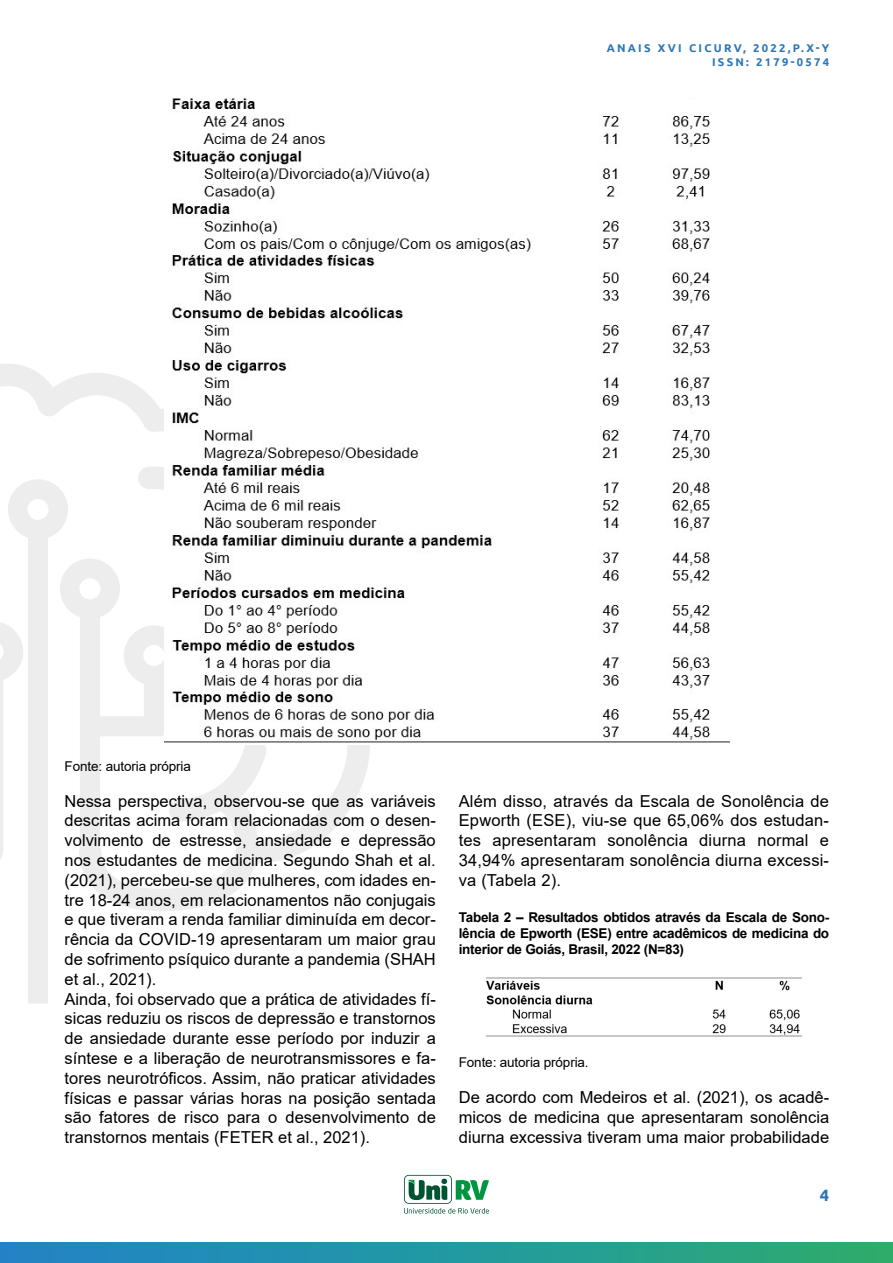
<style>
.page{position:relative;width:893px;height:1263px;background:#fff}
.page>*{position:absolute;margin:0;border:0;box-sizing:border-box;transform-origin:0 0}
.t1{font:16.5px/19.8px "Arial";color:#000;text-align:justify}
.t2{font:700 16.5px "Ubuntu";color:#2e75b6}
.t3{font:700 13.5px/16.2px "Arial";letter-spacing:-.02em;color:#000;text-align:justify}
.t4{font:13.5px "Arial";letter-spacing:-.01em;color:#000}
.t5{font:700 11.25px/13.5px "Ubuntu";letter-spacing:.2em;color:#2e75b6;text-align:right}
</style>
<div class="page">
<div style="left:0;top:1242px;width:893px;height:21px;background:linear-gradient(to right,#1f83cd,#2bad70)"></div>
<div style="left:28px;top:911px;width:20px;height:92px;background:#ededed"></div>
<svg style="left:0;top:364px;width:370px;height:547px"></svg>
<svg style="left:138px;top:464px;width:27px;height:78px"></svg>
<svg style="left:404px;top:1175px;width:85px;height:38px"></svg>
<img style="left:486px;top:977px;width:316px;height:60px">
<img style="left:165px;top:98px;width:564px;height:646px">
<p class="t5" style="left:607px;top:41px;width:224px">ANAIS XVI CICURV, 2022,P.X-Y<br>ISSN: 2179-0574</p>
<p class="t4" style="left:65px;top:757px;width:128px">Fonte: autoria própria</p>
<p class="t1" style="left:65px;top:791px;width:373px;text-align:left">Nessa perspectiva, observou-se que as variáveis descritas acima foram relacionadas com o desen&shy;volvimento de estresse, ansiedade e depressão nos estudantes de medicina. Segundo Shah et al. (2021), percebeu-se que mulheres, com idades en&shy;tre 18-24 anos, em relacionamentos não conjugais e que tiveram a renda familiar diminuída em decor&shy;rência da COVID-19 apresentaram um maior grau de sofrimento psíquico durante a pandemia (SHAH et al., 2021).<br>Ainda, foi observado que a prática de atividades fí&shy;sicas reduziu os riscos de depressão e transtornos de ansiedade durante esse período por induzir a síntese e a liberação de neurotransmissores e fa&shy;tores neurotróficos. Assim, não praticar atividades físicas e passar várias horas na posição sentada são fatores de risco para o desenvolvimento de transtornos mentais (FETER et al., 2021).</p>
<p class="t1" style="left:459px;top:791px;width:372px">Além disso, através da Escala de Sonolência de Epworth (ESE), viu-se que 65,06% dos estudan&shy;tes apresentaram sonolência diurna normal e 34,94% apresentaram sonolência diurna excessi&shy;va (Tabela 2).</p>
<p class="t3" style="left:459px;top:909px;width:372px">Tabela 2 – Resultados obtidos através da Escala de Sono&shy;lência de Epworth (ESE) entre acadêmicos de medicina do interior de Goiás, Brasil, 2022 (N=83)</p>
<p class="t4" style="left:459px;top:1053px;width:131px">Fonte: autoria própria.</p>
<p class="t1" style="left:459px;top:1087px;width:372px">De acordo com Medeiros et al. (2021), os acadê&shy;micos de medicina que apresentaram sonolência diurna excessiva tiveram uma maior probabilidade</p>
<p class="t2" style="left:820px;top:1185px;width:11px">4</p>
</div>
